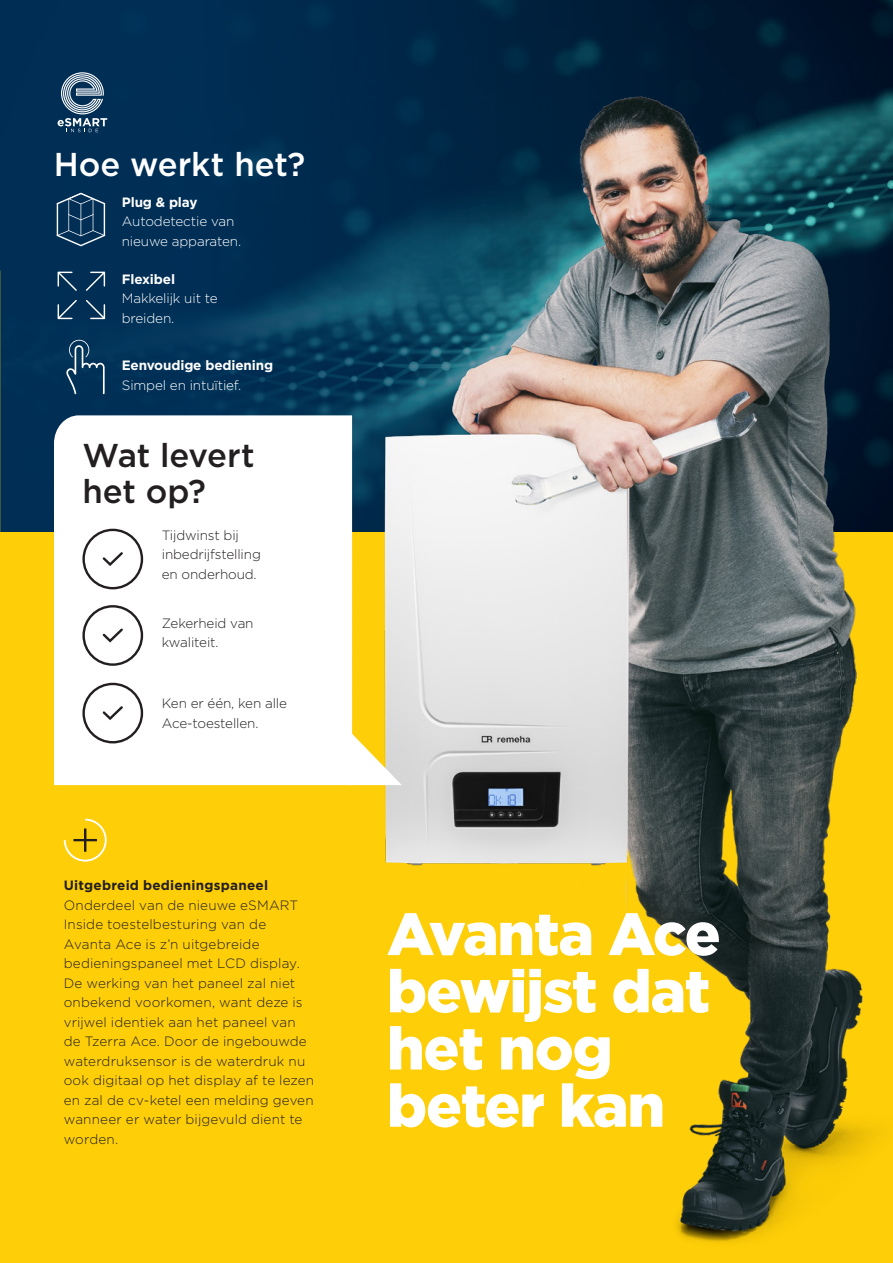
<style>
.page{position:relative;width:893px;height:1263px;background:#fff}
.page>*{position:absolute;margin:0;border:0;box-sizing:border-box;transform-origin:0 0}
.t1{font:900 59.55px/57.2px "Gotham";letter-spacing:-.02em;color:#fff}
.koppen_grijs{font:500 33px/36px "Gotham";letter-spacing:-.01em;color:#231f20}
.koppen_grijs-2{font:500 33px "Gotham";color:#fff}
.BW_Body_tussenkop_8{font:300 13.5px/19.5px "Gotham";letter-spacing:.005em;color:#231f20}
.t2{font:300 13.5px/19.5px "Gotham";letter-spacing:-.01em;color:#fff}
.t3{font:700 13.5px/19.5px "Gotham";letter-spacing:-.01em;color:#fff}
.s1{font-weight:700}
.s2{font-weight:300}
</style>
<div class="page">
<img style="left:0;top:0;width:893px;height:532px">
<div style="left:0;top:532px;width:893px;height:731px;background:#fece08"></div>
<svg style="left:63px;top:818px;width:44px;height:44px"></svg>
<img style="left:255px;top:13px;width:638px;height:1229px">
<svg style="left:58px;top:72px;width:49px;height:60px;background:#4d6d88"></svg>
<svg style="left:57px;top:193px;width:48px;height:53px;background:#244b6d"></svg>
<svg style="left:66px;top:340px;width:39px;height:54px;background:#224d6e"></svg>
<svg style="left:86px;top:272px;width:19px;height:19px"></svg>
<svg style="left:58px;top:272px;width:19px;height:19px"></svg>
<svg style="left:86px;top:300px;width:19px;height:19px"></svg>
<svg style="left:58px;top:300px;width:19px;height:19px"></svg>
<div style="left:54px;top:415px;width:298px;height:370px;background:#fff"></div>
<svg style="left:349px;top:730px;width:53px;height:55px"></svg>
<div style="left:82px;top:529px;width:61px;height:60px;border:2px solid #231f20;border-radius:50%"></div>
<svg style="left:100px;top:550px;width:25px;height:18px"></svg>
<div style="left:82px;top:605px;width:61px;height:61px;border:2px solid #231f20;border-radius:50%"></div>
<svg style="left:100px;top:626px;width:25px;height:18px"></svg>
<div style="left:82px;top:683px;width:61px;height:60px;border:2px solid #231f20;border-radius:50%"></div>
<svg style="left:100px;top:704px;width:25px;height:18px"></svg>
<p class="koppen_grijs-2" style="left:54px;top:146px;width:253px">Hoe werkt het?</p>
<p class="t2" style="left:122px;top:192px;width:121px"><span class="s1">Plug &amp; play<br></span>Autodetectie van nieuwe apparaten.</p>
<p class="t2" style="left:122px;top:269px;width:97px"><span class="s1">Flexibel<br></span>Makkelijk uit te breiden.</p>
<p class="t3" style="left:122px;top:356px;width:153px">Eenvoudige bediening<br><span class="s2">Simpel en intuïtief.</span></p>
<p class="koppen_grijs" style="left:82px;top:437px;width:174px">Wat levert het op?</p>
<p class="BW_Body_tussenkop_8" style="left:162px;top:525px;width:101px">Tijdwinst bij inbedrijfstelling en onderhoud.</p>
<p class="BW_Body_tussenkop_8" style="left:162px;top:613px;width:93px">Zekerheid van kwaliteit.</p>
<p class="BW_Body_tussenkop_8" style="left:162px;top:693px;width:127px">Ken er één, ken alle<br>Ace-toestellen.</p>
<p class="BW_Body_tussenkop_8" style="left:64px;top:875px;width:252px"><span class="s1">Uitgebreid bedieningspaneel<br></span>Onderdeel van de nieuwe eSMART<br>Inside toestelbesturing van de<br>Avanta Ace is z’n uitgebreide bedieningspaneel met LCD display.<br>De werking van het paneel zal niet onbekend voorkomen, want deze is vrijwel identiek aan het paneel van de Tzerra Ace. Door de ingebouwde waterdruksensor is de waterdruk nu ook digitaal op het display af te lezen en zal de cv-ketel een melding geven wanneer er water bijgevuld dient te worden.</p>
<p class="t1" style="left:387px;top:905px;width:335px">Avanta Ace bewijst dat</p>
<p class="t1" style="left:387px;top:1019px;width:227px">het nog</p>
<p class="t1" style="left:387px;top:1076px;width:280px">beter kan</p>
</div>
